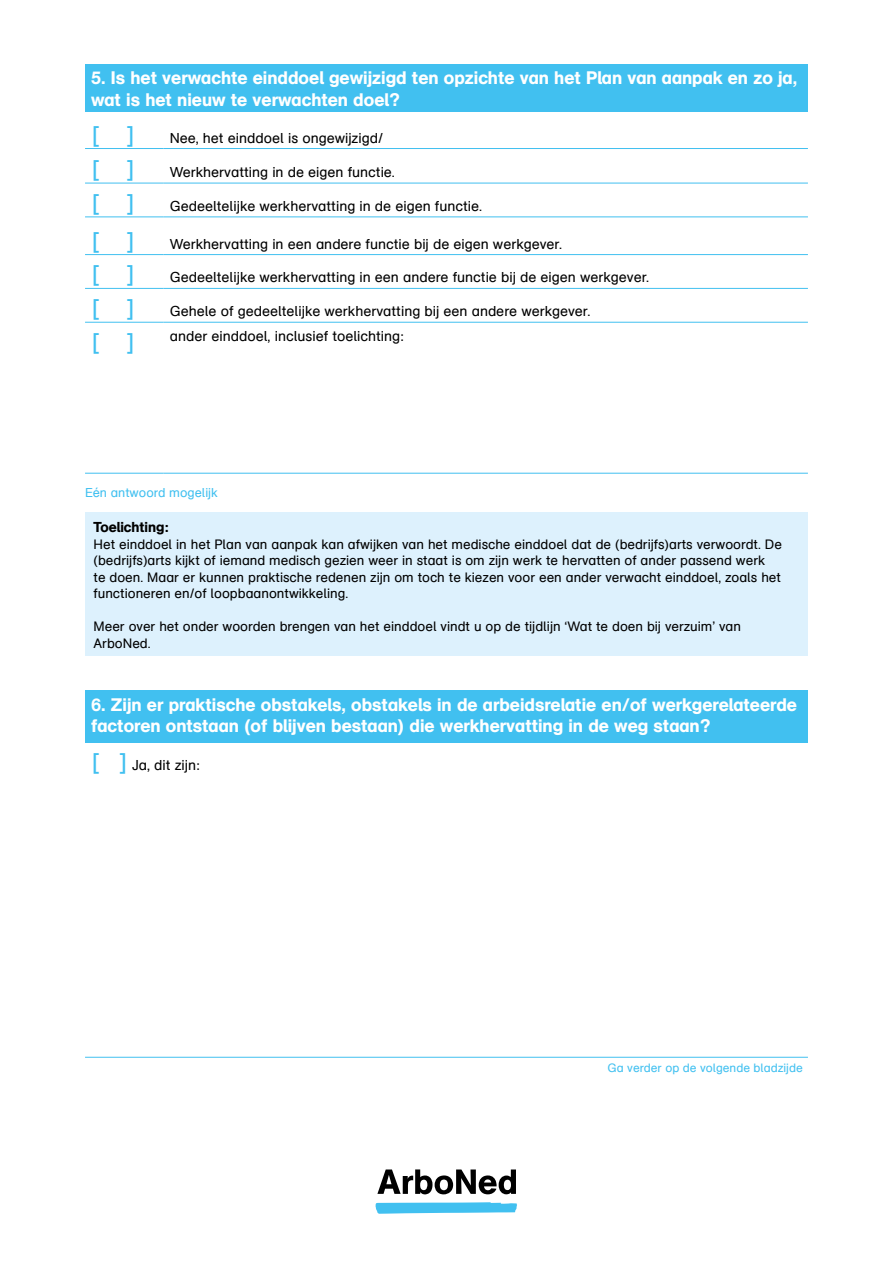
<style>
.page{position:relative;width:893px;height:1263px;background:#fff}
.page>*{position:absolute;margin:0;border:0;box-sizing:border-box;transform-origin:0 0}
.t1{font:24px "AG Schoolbook Regular A";color:#41c0f0}
.t2{font:18px/21.6px "AG Schoolbook Medium A";color:#fff}
.t3{font:14.25px "AG Schoolbook Regular A";color:#000}
.t4{font:14.25px "AG Schoolbook Medium A";color:#000}
.t5{font:13.5px/16.5px "AG Schoolbook Regular A";color:#000}
.t6{font:12.75px "AG Schoolbook Regular A";color:#41c0f0}
.t7{font:12px "AG Schoolbook Regular A";color:#41c0f0}
.s1{font-size:24px;color:#41c0f0}
</style>
<div class="page">
<svg style="left:376px;top:1202px;width:141px;height:12px;background:#5fc9f2"></svg>
<svg style="left:377px;top:1169px;width:139px;height:25px"></svg>
<div style="left:85px;top:64px;width:723px;height:48px;background:#41c0f0"></div>
<hr style="left:85px;top:148px;width:79px;height:1px;background:#41c0f0">
<hr style="left:164px;top:148px;width:644px;height:1px;background:#41c0f0">
<hr style="left:85px;top:183px;width:79px;height:1px;background:#41c0f0">
<hr style="left:164px;top:183px;width:644px;height:1px;background:#41c0f0">
<hr style="left:85px;top:216px;width:79px;height:1px;background:#41c0f0">
<hr style="left:164px;top:216px;width:644px;height:1px;background:#41c0f0">
<hr style="left:85px;top:254px;width:79px;height:1px;background:#41c0f0">
<hr style="left:164px;top:254px;width:644px;height:1px;background:#41c0f0">
<hr style="left:85px;top:288px;width:79px;height:1px;background:#41c0f0">
<hr style="left:164px;top:288px;width:644px;height:1px;background:#41c0f0">
<hr style="left:85px;top:322px;width:79px;height:1px;background:#41c0f0">
<hr style="left:164px;top:322px;width:644px;height:1px;background:#41c0f0">
<hr style="left:85px;top:473px;width:79px;height:1px;background:#41c0f0">
<hr style="left:164px;top:473px;width:644px;height:1px;background:#41c0f0">
<div style="left:85px;top:690px;width:723px;height:53px;background:#41c0f0"></div>
<hr style="left:85px;top:1057px;width:723px;height:1px;background:#41c0f0">
<div style="left:85px;top:512px;width:723px;height:144px;background:#ddf1fd"></div>
<h2 class="t2" style="left:91px;top:67px;width:708px">5. Is het verwachte einddoel gewijzigd ten opzichte van het Plan van aanpak en zo ja, wat is het nieuw te verwachten doel?</h2>
<h1 class="t1" style="left:91px;top:121px;width:46px">[ ]</h1>
<p class="t3" style="left:170px;top:130px;width:215px">Nee, het einddoel is ongewijzigd/</p>
<h1 class="t1" style="left:91px;top:155px;width:46px">[ ]</h1>
<p class="t3" style="left:170px;top:164px;width:227px">Werkhervatting in de eigen functie.</p>
<h1 class="t1" style="left:91px;top:189px;width:46px">[ ]</h1>
<p class="t3" style="left:170px;top:198px;width:314px">Gedeeltelijke werkhervatting in de eigen functie.</p>
<h1 class="t1" style="left:91px;top:227px;width:46px">[ ]</h1>
<p class="t3" style="left:170px;top:236px;width:394px">Werkhervatting in een andere functie bij de eigen werkgever.</p>
<h1 class="t1" style="left:91px;top:261px;width:46px">[ ]</h1>
<p class="t3" style="left:170px;top:269px;width:481px">Gedeeltelijke werkhervatting in een andere functie bij de eigen werkgever.</p>
<h1 class="t1" style="left:91px;top:294px;width:46px">[ ]</h1>
<p class="t3" style="left:170px;top:303px;width:422px">Gehele of gedeeltelijke werkhervatting bij een andere werkgever.</p>
<h1 class="t1" style="left:91px;top:328px;width:46px">[ ]</h1>
<p class="t3" style="left:170px;top:328px;width:235px">ander einddoel, inclusief toelichting:</p>
<p class="t6" style="left:85px;top:486px;width:134px">Eén antwoord mogelijk</p>
<p class="t4" style="left:94px;top:519px;width:77px">Toelichting:</p>
<p class="t5" style="left:94px;top:536px;width:690px">Het einddoel in het Plan van aanpak kan afwijken van het medische einddoel dat de (bedrijfs)arts verwoordt. De (bedrijfs)arts kijkt of iemand medisch gezien weer in staat is om zijn werk te hervatten of ander passend werk<br>te doen. Maar er kunnen praktische redenen zijn om toch te kiezen voor een ander verwacht einddoel, zoals het functioneren en/of loopbaanontwikkeling.</p>
<p class="t5" style="left:94px;top:618px;width:649px">Meer over het onder woorden brengen van het einddoel vindt u op de tijdlijn ‘Wat te doen bij verzuim’ van<br>ArboNed.</p>
<h2 class="t2" style="left:91px;top:694px;width:707px">6. Zijn er praktische obstakels, obstakels in de arbeidsrelatie en/of werkgerelateerde factoren ontstaan (of blijven bestaan) die werkhervatting in de weg staan?</h2>
<p class="t3" style="left:91px;top:757px;width:110px"><span class="s1">[ ]</span> Ja, dit zijn:</p>
<p class="t7" style="left:608px;top:1061px;width:197px">Ga verder op de volgende bladzijde</p>
</div>
